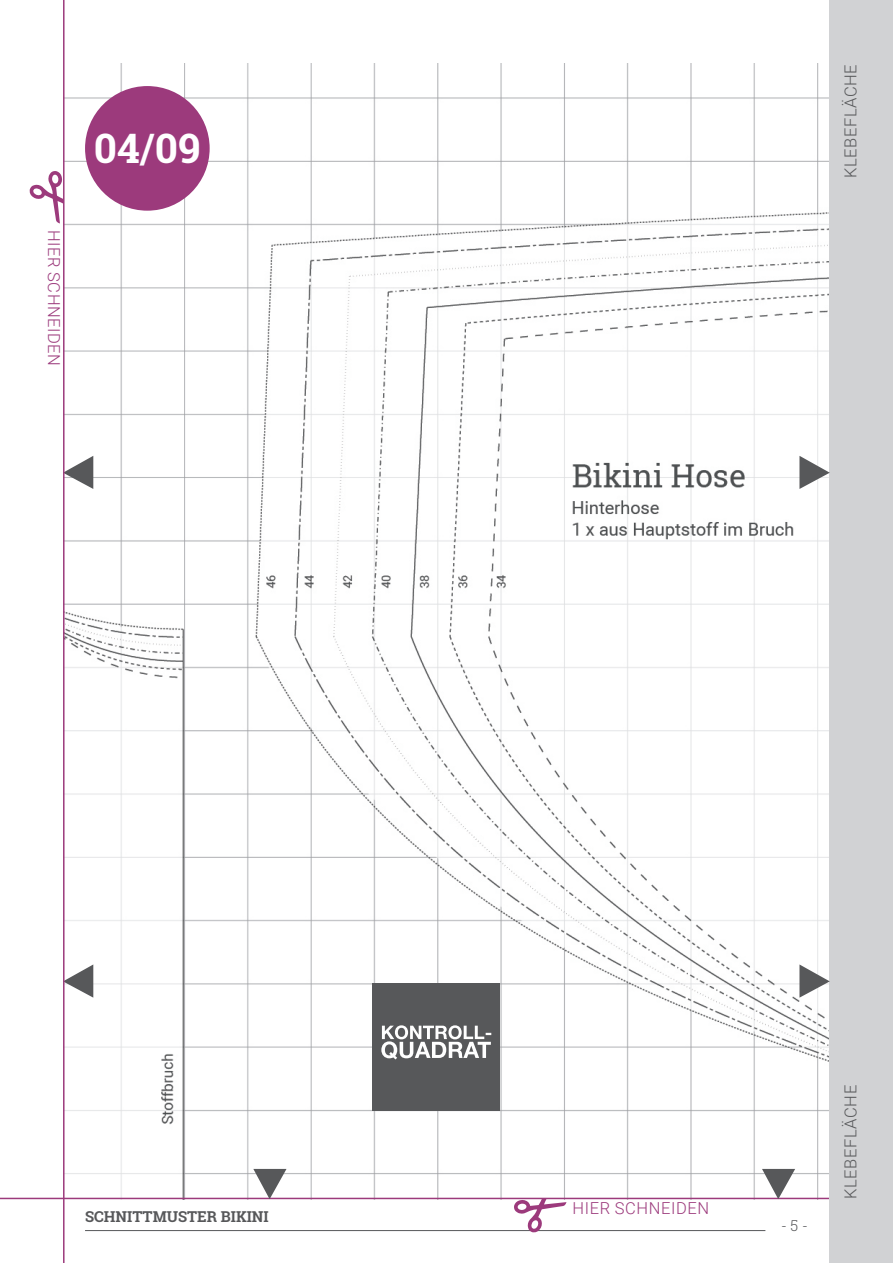
<style>
.page{position:relative;width:893px;height:1263px;background:#fff}
.page>*{position:absolute;margin:0;border:0;box-sizing:border-box;transform-origin:0 0}
.Überschriften_Schnit{font:700 40.65px "Roboto Slab";color:#fff}
.t1{font:300 16.5px "Roboto";letter-spacing:.035em;color:#57585a}
.t2{font:300 16.5px "Roboto";letter-spacing:.035em;color:#9c3a7c}
.Absatzformat_1{font:700 15px "Roboto Slab";color:#57585a}
.t3{font:300 15px "Roboto Slab";color:#57585a}
</style>
<div class="page">
<img style="left:65px;top:64px;width:764px;height:1134px">
<div style="left:372px;top:983px;width:128px;height:128px;background:#57585a"></div>
<svg style="left:381px;top:1025px;width:110px;height:34px"></svg>
<div style="left:85px;top:86px;width:125px;height:125px;background:#9c3a7c;border-radius:50%"></div>
<hr style="left:85px;top:1230px;width:680px;height:1px;background:#57585a">
<svg style="left:65px;top:964px;width:28px;height:34px"></svg>
<svg style="left:65px;top:456px;width:28px;height:33px"></svg>
<hr style="left:0;top:1198px;width:830px;height:1px;background:#9c3a7c">
<hr style="left:63px;top:0;width:2px;height:1263px;background:#9c3a7c">
<div style="left:829px;top:0;width:64px;height:1263px;background:#d1d2d4"></div>
<svg style="left:253px;top:1169px;width:34px;height:30px"></svg>
<svg style="left:762px;top:1169px;width:33px;height:30px"></svg>
<svg style="left:799px;top:964px;width:31px;height:34px"></svg>
<svg style="left:799px;top:456px;width:31px;height:33px"></svg>
<svg style="left:513px;top:1199px;width:53px;height:34px"></svg>
<svg style="left:29px;top:171px;width:34px;height:52px"></svg>
<p class="t2" style="left:66px;top:230px;width:138px;rotate:90deg">HIER SCHNEIDEN</p>
<p class="Überschriften_Schnit" style="left:94px;top:120px;width:108px">04/09</p>
<p class="Absatzformat_1" style="left:85px;top:1207px;width:185px">SCHNITTMUSTER BIKINI</p>
<p class="t1" style="left:839px;top:178px;width:115px;rotate:-90deg">KLEBEFLÄCHE</p>
<p class="t2" style="left:573px;top:1196px;width:138px">HIER SCHNEIDEN</p>
<p class="t3" style="left:781px;top:1215px;width:28px">- 5 -</p>
<p class="t1" style="left:839px;top:1174px;width:115px;rotate:-90deg">KLEBEFLÄCHE</p>
<p class="t1" style="left:839px;top:1199px;width:115px;rotate:-90deg">KLEBEFLÄCHE</p>
</div>
